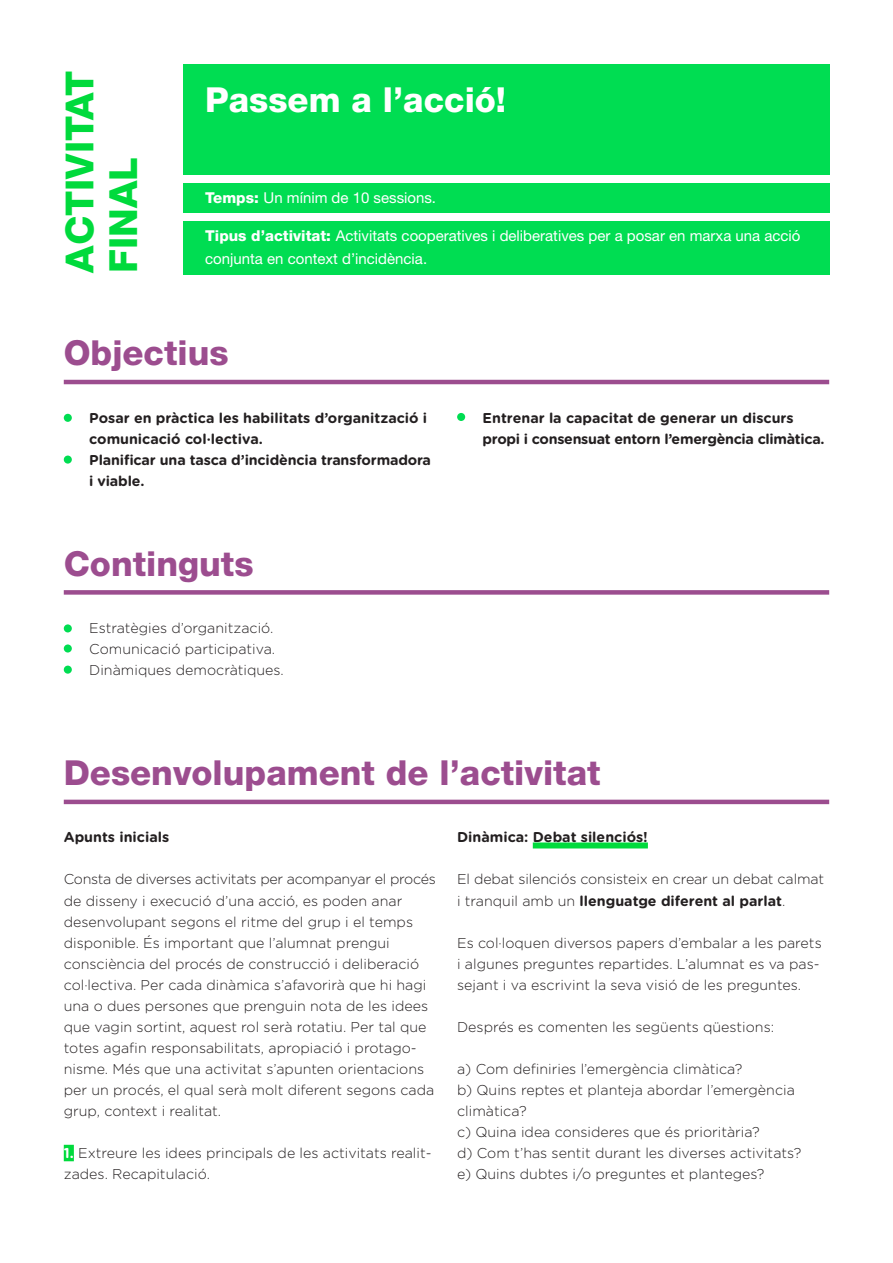
<style>
.page{position:relative;width:893px;height:1263px;background:#fff}
.page>*{position:absolute;margin:0;border:0;box-sizing:border-box;transform-origin:0 0}
.t1{font:800 38.85px/43.5px "Helvetica Neue";color:#00da3c}
.t2{font:800 34.5px "Helvetica Neue";color:#9c4d8f}
.t3{font:800 34.5px "Helvetica Neue";color:#fff}
.t4{font:15px/22.5px "Helvetica Neue";color:#fff}
.t5{font:300 14.25px/21px "Gotham Rounded";color:#231f20}
.t6{font:700 14.25px/21px "Gotham Rounded";color:#231f20}
.t7{font:700 14.25px/21px "Gotham Rounded";letter-spacing:-.02em;color:#231f20}
.s1{font-weight:800}
.s2{font-weight:700;color:#fff}
.s3{font-weight:700}
</style>
<div class="page">
<div style="left:64px;top:1145px;width:10px;height:16px;background:#00da3c"></div>
<div style="left:533px;top:842px;width:115px;height:6px;background:#00da3c"></div>
<div style="left:183px;top:64px;width:646px;height:110px;background:#00dd52"></div>
<div style="left:183px;top:183px;width:646px;height:30px;background:#00dd52"></div>
<div style="left:183px;top:221px;width:646px;height:54px;background:#00dd52"></div>
<hr style="left:64px;top:380px;width:765px;height:4px;background:#9c4d8f">
<hr style="left:64px;top:800px;width:765px;height:4px;background:#9c4d8f">
<div style="left:64px;top:414px;width:8px;height:8px;background:#00dd52;border-radius:50%"></div>
<div style="left:64px;top:455px;width:8px;height:9px;background:#00dd52;border-radius:50%"></div>
<div style="left:457px;top:413px;width:8px;height:8px;background:#00dd52;border-radius:50%"></div>
<div style="left:64px;top:590px;width:765px;height:5px;background:#9c4d8f"></div>
<div style="left:64px;top:624px;width:8px;height:8px;background:#00dd52;border-radius:50%"></div>
<div style="left:64px;top:644px;width:8px;height:8px;background:#00dd52;border-radius:50%"></div>
<div style="left:64px;top:666px;width:8px;height:8px;background:#00dd52;border-radius:50%"></div>
<h1 class="t1" style="left:58px;top:273px;width:203px;rotate:-90deg">ACTIVITAT<br>FINAL</h1>
<h2 class="t3" style="left:205px;top:80px;width:302px">Passem a l’acció!</h2>
<p class="t4" style="left:205px;top:186px;width:232px"><span class="s1">Temps:</span> Un mínim de 10 sessions.</p>
<p class="t4" style="left:205px;top:224px;width:597px"><span class="s1">Tipus d’activitat:</span> Activitats cooperatives i deliberatives per a posar en marxa una acció conjunta en context d’incidència.</p>
<h2 class="t2" style="left:64px;top:332px;width:166px">Objectius</h2>
<p class="t6" style="left:89px;top:406px;width:343px">Posar en pràctica les habilitats d’organització i comunicació col·lectiva.<br>Planificar una tasca d’incidència transformadora i viable.</p>
<p class="t7" style="left:483px;top:406px;width:344px">Entrenar la capacitat de generar un discurs propi i consensuat entorn l’emergència climàtica.</p>
<h2 class="t2" style="left:64px;top:543px;width:191px">Continguts</h2>
<p class="t5" style="left:89px;top:617px;width:196px">Estratègies d’organització.<br>Comunicació participativa.<br>Dinàmiques democràtiques.</p>
<h2 class="t2" style="left:64px;top:752px;width:538px">Desenvolupament de l’activitat</h2>
<p class="t6" style="left:64px;top:826px;width:107px">Apunts inicials</p>
<p class="t5" style="left:64px;top:868px;width:374px">Consta de diverses activitats per acompanyar el procés de disseny i execució d’una acció, es poden anar desenvolupant segons el ritme del grup i el temps disponible. És important que l’alumnat prengui consciència del procés de construcció i deliberació col·lectiva. Per cada dinàmica s’afavorirà que hi hagi una o dues persones que prenguin nota de les idees que vagin sortint, aquest rol serà rotatiu. Per tal que totes agafin responsabilitats, apropiació i protago&shy;nisme. Més que una activitat s’apunten orientacions per un procés, el qual serà molt diferent segons cada grup, context i realitat.</p>
<p class="t5" style="left:64px;top:1141px;width:369px"><span class="s2">1.</span> Extreure les idees principals de les activitats realit&shy;zades. Recapitulació.</p>
<p class="t6" style="left:457px;top:826px;width:192px">Dinàmica: Debat silenciós!</p>
<p class="t5" style="left:457px;top:868px;width:369px">El debat silenciós consisteix en crear un debat calmat i tranquil amb un <span class="s3">llenguatge diferent al parlat</span>.</p>
<p class="t5" style="left:457px;top:931px;width:366px">Es col·loquen diversos papers d’embalar a les parets i algunes preguntes repartides. L’alumnat es va pas&shy;sejant i va escrivint la seva visió de les preguntes.</p>
<p class="t5" style="left:457px;top:1015px;width:319px">Després es comenten les següents qüestions:</p>
<p class="t5" style="left:457px;top:1057px;width:346px">a) Com definiries l’emergència climàtica?<br>b) Quins reptes et planteja abordar l’emergència climàtica?<br>c) Quina idea consideres que és prioritària?<br>d) Com t’has sentit durant les diverses activitats? e) Quins dubtes i/o preguntes et planteges?</p>
</div>
